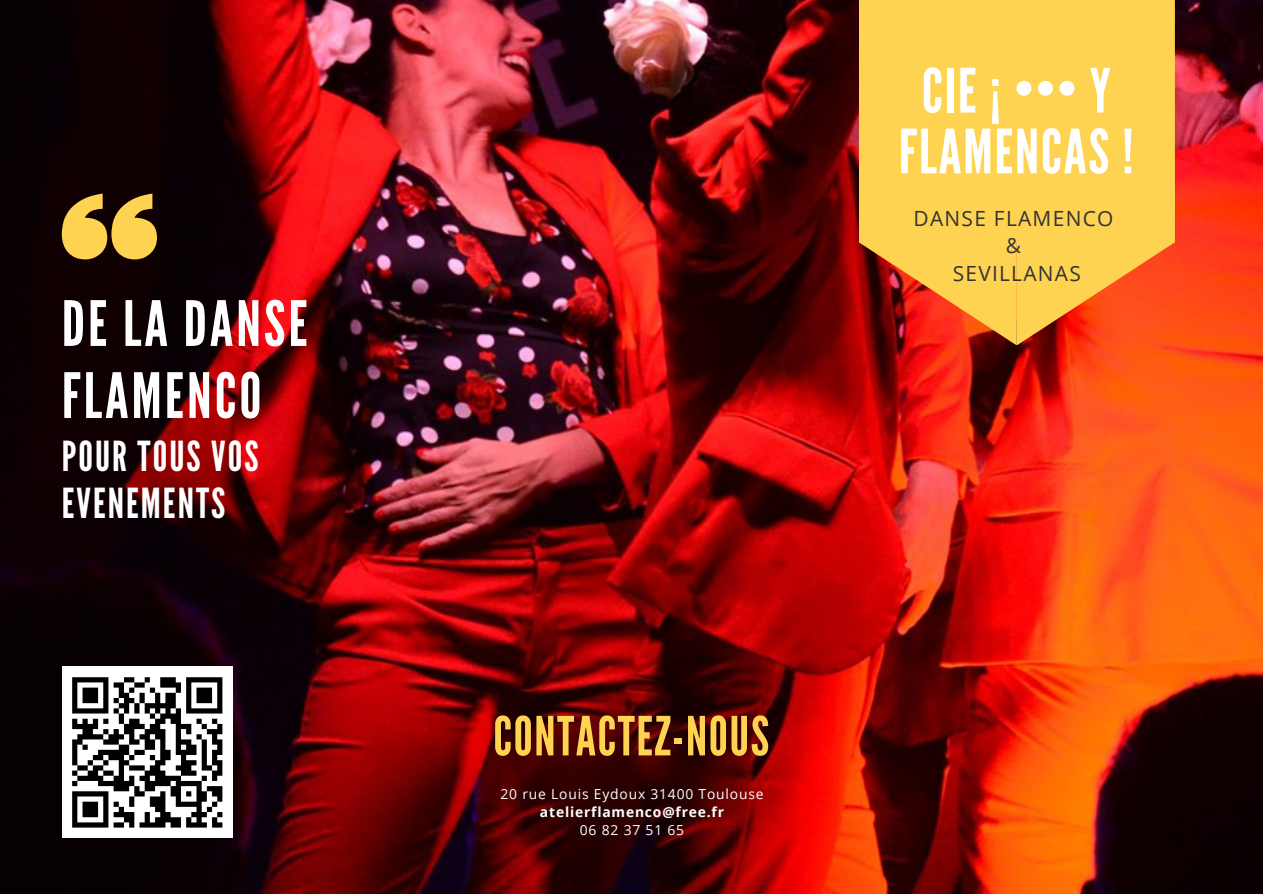
<style>
.page{position:relative;width:1263px;height:894px;background:#fff}
.page>*{position:absolute;margin:0;border:0;box-sizing:border-box;transform-origin:0 0}
.t1{font:62.25px/72px "League Gothic";letter-spacing:.05em;color:#fff}
.t2{font:60.9px/60.8px "League Gothic";letter-spacing:.03em;color:#fff;text-align:center}
.t3{font:53.85px "League Gothic";letter-spacing:.03em;color:#ffd352}
.t4{font:41.25px "League Gothic";letter-spacing:.05em;color:#fff}
.t5{font:21px "Open Sans";letter-spacing:.06em;color:#333}
.t6{font:13.8px "Open Sans";letter-spacing:.06em;color:#fff}
.t7{font:700 13.8px "Open Sans";letter-spacing:.06em;color:#fff}
</style>
<div class="page">
<img style="left:0;top:0;width:1263px;height:893px">
<div style="left:859px;top:0;width:316px;height:241px;background:#ffd352"></div>
<svg style="left:859px;top:241px;width:316px;height:104px;background:#e78032"></svg>
<svg style="left:62px;top:193px;width:95px;height:66px;background:#b08d37"></svg>
<div style="left:62px;top:666px;width:171px;height:171px;background:#fff"></div>
<svg style="left:72px;top:677px;width:151px;height:151px"></svg>
<p class="t1" style="left:62px;top:289px;width:247px">DE LA DANSE<br>FLAMENCO</p>
<p class="t4" style="left:62px;top:432px;width:198px">POUR TOUS VOS</p>
<p class="t4" style="left:62px;top:479px;width:165px">EVENEMENTS</p>
<p class="t2" style="left:899px;top:62px;width:236px">CIE ¡ ••• Y<br>FLAMENCAS !</p>
<p class="t5" style="left:914px;top:203px;width:201px">DANSE FLAMENCO</p>
<p class="t5" style="left:1006px;top:231px;width:17px">&amp;</p>
<p class="t5" style="left:953px;top:258px;width:130px">SEVILLANAS</p>
<p class="t3" style="left:493px;top:704px;width:277px">CONTACTEZ-NOUS</p>
<p class="t6" style="left:500px;top:783px;width:265px">20 rue Louis Eydoux 31400 Toulouse</p>
<p class="t7" style="left:540px;top:801px;width:186px">atelierflamenco@free.fr</p>
<p class="t6" style="left:580px;top:819px;width:106px">06 82 37 51 65</p>
</div>
